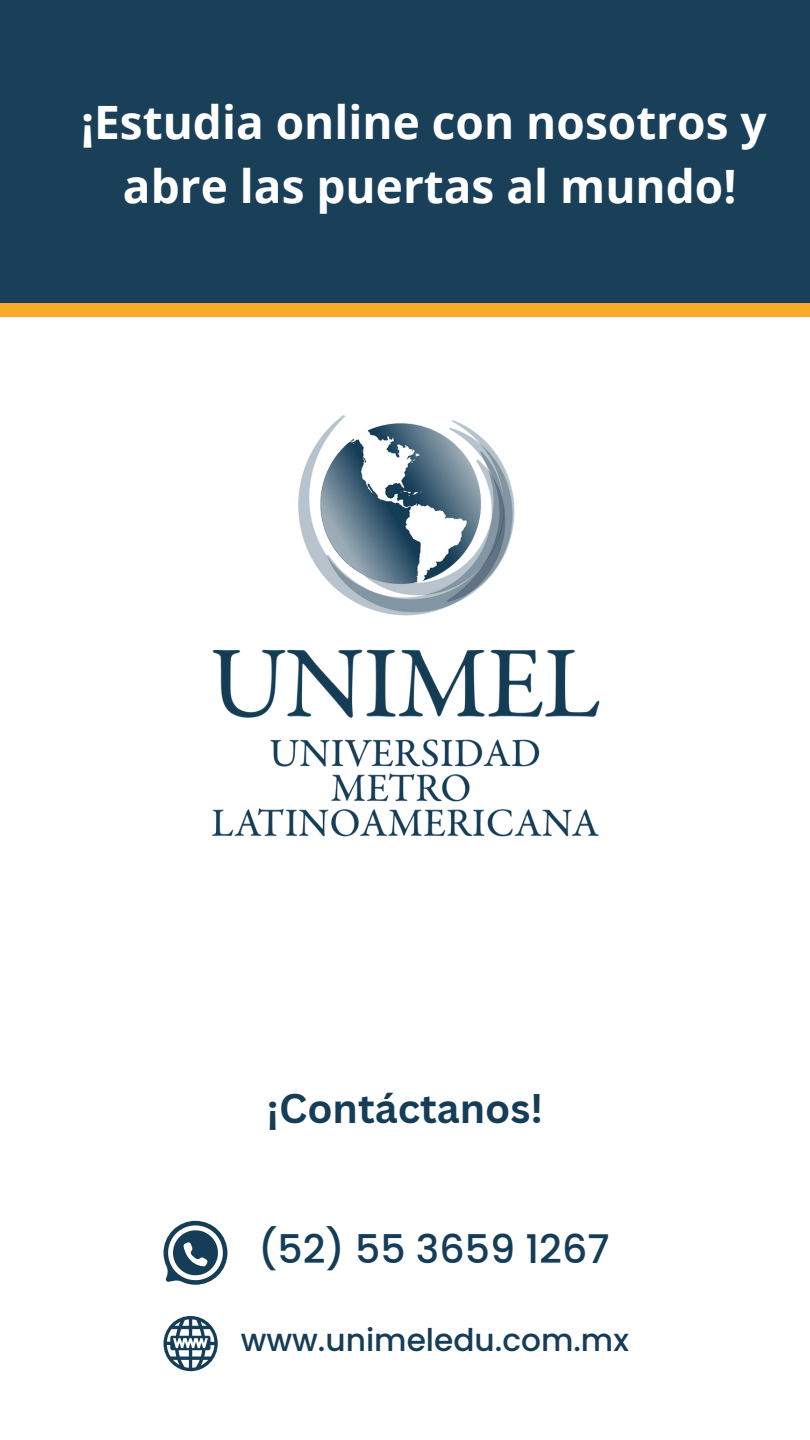
<style>
.page{position:relative;width:810px;height:1440px;background:#fff}
.page>*{position:absolute;margin:0;border:0;box-sizing:border-box;transform-origin:0 0}
.t1{font:700 46px/63.8px "Open Sans";color:#fefefe;text-align:center}
.t2{font:700 40.3px "Canva Sans";color:#153d57}
.t3{font:500 39.5px "Poppins";color:#153d57}
.t4{font:500 31.2px "Poppins";color:#153d57}
</style>
<div class="page">
<div style="left:0;top:22px;width:810px;height:295px;background:#fba92b"></div>
<div style="left:0;top:0;width:810px;height:303px;background:#193f59"></div>
<svg style="left:163px;top:1316px;width:54px;height:55px"></svg>
<img style="left:211px;top:416px;width:389px;height:421px">
<svg style="left:163px;top:1221px;width:64px;height:64px"></svg>
<h2 class="t1" style="left:81px;top:89px;width:687px">¡Estudia online con nosotros y abre las puertas al mundo!</h2>
<p class="t2" style="left:267px;top:1080px;width:278px">¡Contáctanos!</p>
<p class="t3" style="left:258px;top:1221px;width:353px">(52) 55 3659 1267</p>
<p class="t4" style="left:241px;top:1319px;width:390px">www.unimeledu.com.mx</p>
</div>
